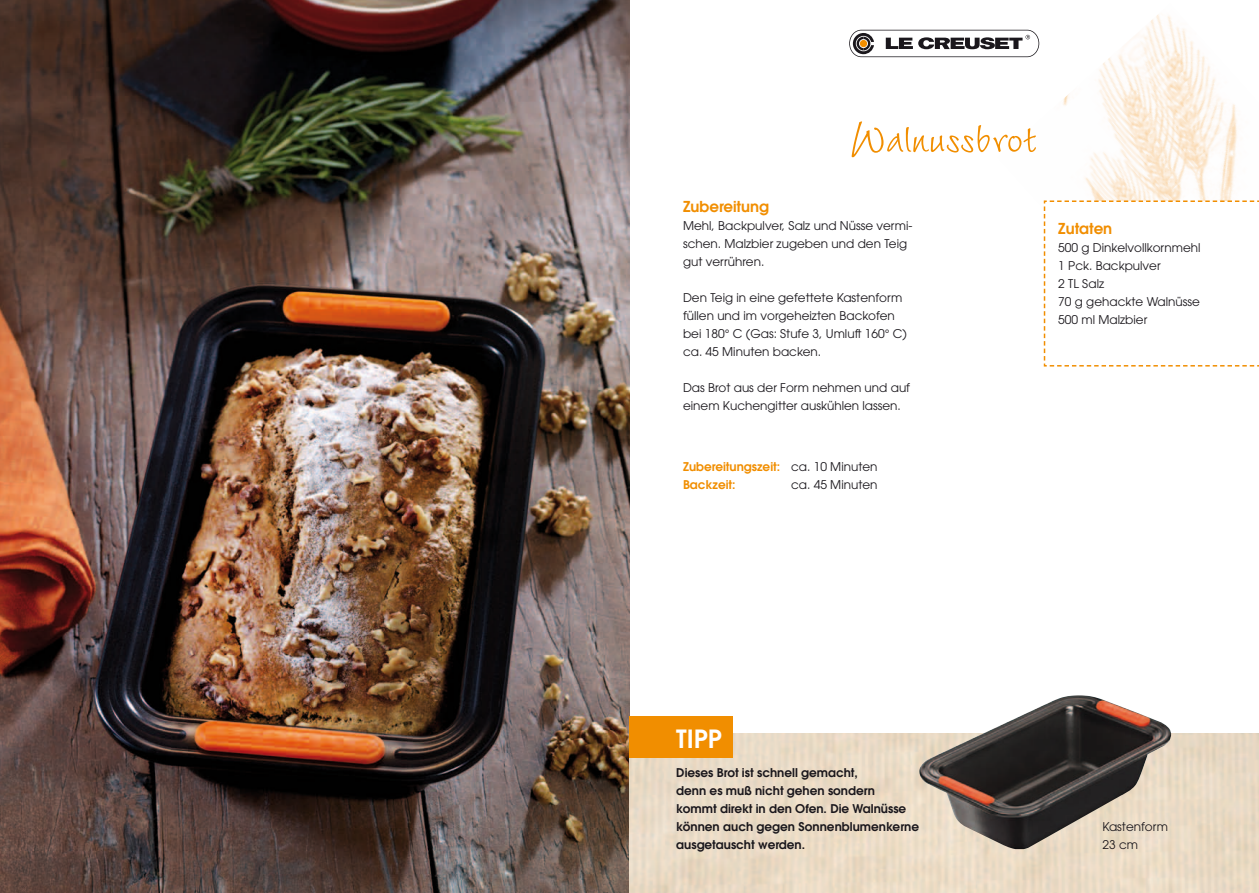
<style>
.page{position:relative;width:1259px;height:893px;background:#fff}
.page>*{position:absolute;margin:0;border:0;box-sizing:border-box;transform-origin:0 0}
.t1{font:60px "Wiesbaden Swing Roman";color:#f18e00}
.t2{font:600 24.9px "ITC Avant Garde Pro";color:#fff}
.t3{font:600 15px "ITC Avant Garde Pro";color:#f18e00}
.t4{font:12px/18px "ITC Avant Garde Pro";color:#1a171c}
.t5{font:600 12px/18px "ITC Avant Garde Pro";color:#1a171c}
.t6{font:600 12px/18px "ITC Avant Garde Pro";color:#f18e00}
.s1{font-weight:400;color:#1a171c}
</style>
<div class="page">
<img style="left:0;top:0;width:629px;height:893px">
<img style="left:997px;top:14px;width:240px;height:186px">
<svg style="left:1043px;top:200px;width:216px;height:167px"></svg>
<svg style="left:849px;top:30px;width:190px;height:27px"></svg>
<img style="left:629px;top:733px;width:630px;height:160px">
<div style="left:629px;top:716px;width:103px;height:42px;background:#f18e00"></div>
<img style="left:919px;top:695px;width:253px;height:154px">
<h1 class="t1" style="left:850px;top:104px;width:188px">Walnussbrot</h1>
<p class="t3" style="left:683px;top:196px;width:87px">Zubereitung</p>
<p class="t4" style="left:683px;top:216px;width:231px">Mehl, Backpulver, Salz und Nüsse vermi&shy;schen. Malzbier zugeben und den Teig gut verrühren.</p>
<p class="t4" style="left:683px;top:288px;width:225px">Den Teig in eine gefettete Kastenform füllen und im vorgeheizten Backofen bei 180° C (Gas: Stufe 3, Umluft 160° C) ca. 45 Minuten backen.</p>
<p class="t4" style="left:683px;top:378px;width:228px">Das Brot aus der Form nehmen und auf einem Kuchengitter auskühlen lassen.</p>
<p class="t6" style="left:683px;top:457px;width:196px">Zubereitungszeit: <span class="s1">ca. 10 Minuten<br></span>Backzeit:</p>
<p class="t4" style="left:791px;top:475px;width:88px">ca. 45 Minuten</p>
<p class="t3" style="left:1058px;top:218px;width:55px">Zutaten</p>
<p class="t4" style="left:1058px;top:238px;width:144px">500 g Dinkelvollkornmehl<br>1 Pck. Backpulver<br>2 TL Salz<br>70 g gehackte Walnüsse<br>500 ml Malzbier</p>
<h2 class="t2" style="left:676px;top:722px;width:47px">TIPP</h2>
<p class="t5" style="left:676px;top:763px;width:244px">Dieses Brot ist schnell gemacht,<br>denn es muß nicht gehen sondern<br>kommt direkt in den Ofen. Die Walnüsse können auch gegen Sonnenblumenkerne ausgetauscht werden.</p>
<p class="t4" style="left:1102px;top:817px;width:67px">Kastenform<br>23 cm</p>
</div>
